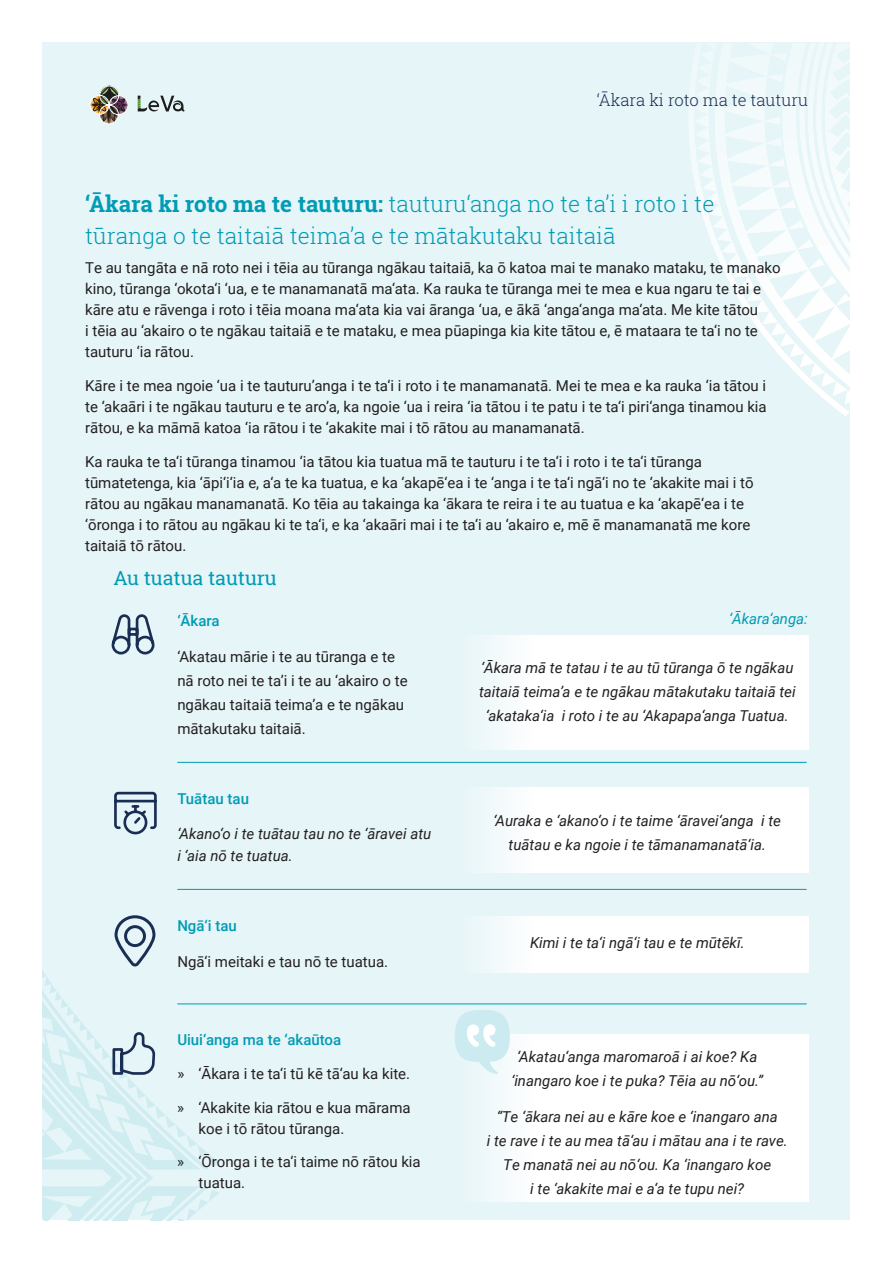
<style>
.page{position:relative;width:893px;height:1263px;background:#fff}
.page>*{position:absolute;margin:0;border:0;box-sizing:border-box;transform-origin:0 0}
.t1{font:300 22.5px/31.5px "Roboto Slab";color:#009cb5}
.t2{font:19.5px "Roboto Slab";color:#009cb5}
.t3{font:300 16.5px "Roboto Slab";color:#1a2e54}
.t4{font:15px/21px "Roboto";color:#231f20}
.t5{font:italic 15px/24px "Roboto";color:#231f20;text-align:center}
.t6{font:500 15px "Roboto";color:#009cb5}
.t7{font:italic 15px "Roboto";color:#009cb5}
.s1{font-weight:700}
</style>
<div class="page">
<div style="left:43px;top:43px;width:807px;height:1177px;background:#e6f5f8"></div>
<svg style="left:689px;top:92px;width:160px;height:324px"></svg>
<svg style="left:695px;top:59px;width:155px;height:345px"></svg>
<svg style="left:138px;top:96px;width:47px;height:15px"></svg>
<svg style="left:90px;top:85px;width:39px;height:39px"></svg>
<div style="left:434px;top:788px;width:374px;height:85px;background:linear-gradient(to right,#f1f9fb,#fff)"></div>
<div style="left:434px;top:916px;width:374px;height:56px;background:linear-gradient(to right,#f1f9fb,#fff)"></div>
<div style="left:434px;top:1034px;width:374px;height:168px;background:#fff"></div>
<div style="left:434px;top:635px;width:374px;height:114px;background:linear-gradient(to right,#f1f9fb,#fff)"></div>
<hr style="left:177px;top:762px;width:630px;height:1px;background:#009cb5">
<hr style="left:177px;top:889px;width:630px;height:1px;background:#009cb5">
<hr style="left:177px;top:1004px;width:630px;height:1px;background:#009cb5">
<svg style="left:114px;top:791px;width:43px;height:44px"></svg>
<svg style="left:111px;top:614px;width:44px;height:41px"></svg>
<svg style="left:43px;top:915px;width:176px;height:305px"></svg>
<div style="left:126px;top:927px;width:18px;height:18px;background:#e6f5f8;border-radius:50%"></div>
<div style="left:124px;top:925px;width:22px;height:22px;border:3px solid #1a2e54;border-radius:50%"></div>
<svg style="left:455px;top:1010px;width:55px;height:64px"></svg>
<p class="t3" style="left:597px;top:89px;width:213px">‘Ākara ki roto ma te tauturu</p>
<h1 class="t1" style="left:85px;top:188px;width:631px"><span class="s1">‘Ākara ki roto ma te tauturu:</span> tauturu‘anga no te ta’i i roto i te tūranga o te taitaiā teima’a e te mātakutaku taitaiā</h1>
<p class="t4" style="left:85px;top:257px;width:697px">Te au tangāta e nā roto nei i tēia au tūranga ngākau taitaiā, ka ō katoa mai te manako mataku, te manako kino, tūranga ‘okota‘i ‘ua, e te manamanatā ma‘ata. Ka rauka te tūranga mei te mea e kua ngaru te tai e kāre atu e rāvenga i roto i tēia moana ma‘ata kia vai āranga ‘ua, e ākā ‘anga‘anga ma‘ata. Me kite tātou<br>i tēia au ‘akairo o te ngākau taitaiā e te mataku, e mea pūapinga kia kite tātou e, ē mataara te ta‘i no te tauturu ‘ia rātou.</p>
<p class="t4" style="left:85px;top:375px;width:683px;text-align:justify">Kāre i te mea ngoie ‘ua i te tauturu’anga i te ta‘i i roto i te manamanatā. Mei te mea e ka rauka ‘ia tātou i te ‘akaāri i te ngākau tauturu e te aro’a, ka ngoie ‘ua i reira ‘ia tātou i te patu i te ta‘i piri‘anga tinamou kia rātou, e ka māmā katoa ‘ia rātou i te ‘akakite mai i tō rātou au manamanatā.</p>
<p class="t4" style="left:85px;top:450px;width:670px">Ka rauka te ta‘i tūranga tinamou ‘ia tātou kia tuatua mā te tauturu i te ta‘i i roto i te ta‘i tūranga tūmatetenga, kia ‘āpi‘i‘ia e, a‘a te ka tuatua, e ka ‘akapē‘ea i te ‘anga i te ta‘i ngā‘i no te ‘akakite mai i tō rātou au ngākau manamanatā. Ko tēia au takainga ka ‘ākara te reira i te au tuatua e ka ‘akapē‘ea i te ‘ōronga i to rātou au ngākau ki te ta‘i, e ka ‘akaāri mai i te ta‘i au ‘akairo e, mē ē manamanatā me kore taitaiā tō rātou.</p>
<h2 class="t2" style="left:114px;top:564px;width:165px">Au tuatua tauturu</h2>
<p class="t6" style="left:177px;top:610px;width:44px">‘Ākara</p>
<p class="t4" style="left:177px;top:644px;width:232px;line-height:24px">‘Akatau mārie i te au tūranga e te nā roto nei te ta’i i te au ‘akairo o te ngākau taitaiā teima’a e te ngākau mātakutaku taitaiā.</p>
<p class="t7" style="left:729px;top:608px;width:80px">‘Ākara‘anga:</p>
<p class="t5" style="left:479px;top:655px;width:318px">‘Ākara mā te tatau i te au tū tūranga ō te ngākau taitaiā teima’a e te ngākau mātakutaku taitaiā tei ‘akataka‘ia i roto i te au ‘Akapapa‘anga Tuatua.</p>
<p class="t6" style="left:177px;top:788px;width:73px">Tuātau tau</p>
<p class="t5" style="left:177px;top:822px;width:255px;line-height:22.5px;text-align:left">‘Akano‘o i te tuātau tau no te ‘āravei atu i ‘aia nō te tuatua.</p>
<p class="t6" style="left:177px;top:915px;width:61px">Ngā‘i tau</p>
<p class="t4" style="left:177px;top:951px;width:212px">Ngā‘i meitaki e tau nō te tuatua.</p>
<p class="t6" style="left:177px;top:1029px;width:165px">Uiui‘anga ma te ‘akaūtoa</p>
<p class="t4" style="left:177px;top:1062px;width:234px">» ‘Ākara i te ta‘i tū kē tā‘au ka kite.</p>
<p class="t4" style="left:199px;top:1096px;width:214px;text-indent:-21px">» ‘Akakite kia rātou e kua mārama koe i tō rātou tūranga.</p>
<p class="t4" style="left:199px;top:1151px;width:224px;text-indent:-21px">» ‘Ōronga i te ta‘i taime nō rātou kia tuatua.</p>
<p class="t5" style="left:493px;top:808px;width:289px">‘Auraka e ‘akano‘o i te taime ‘āravei‘anga i te tuātau e ka ngoie i te tāmanamanatā‘ia.</p>
<p class="t5" style="left:530px;top:930px;width:216px">Kimi i te ta‘i ngā‘i tau e te mūtēkī.</p>
<p class="t5" style="left:511px;top:1044px;width:253px">‘Akatau‘anga maromaroā i ai koe? Ka ‘inangaro koe i te puka? Tēia au nō‘ou.”</p>
<p class="t5" style="left:487px;top:1104px;width:302px">“Te ‘ākara nei au e kāre koe e ‘inangaro ana<br>i te rave i te au mea tā‘au i mātau ana i te rave.<br>Te manatā nei au nō‘ou. Ka ‘inangaro koe<br>i te ‘akakite mai e a‘a te tupu nei?</p>
</div>
